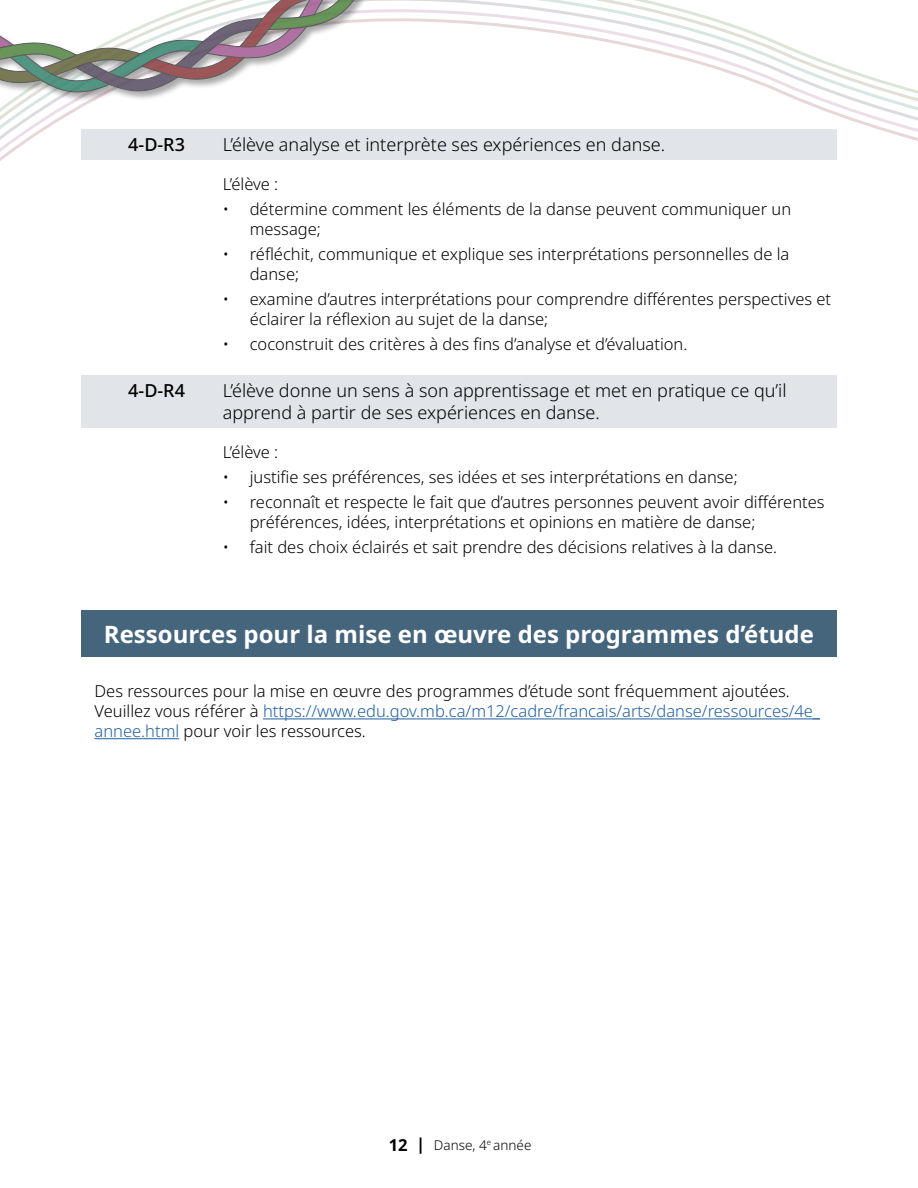
<style>
.page{position:relative;width:918px;height:1188px;background:#fff}
.page>*{position:absolute;margin:0;border:0;box-sizing:border-box;transform-origin:0 0}
.H2_White{font:700 24px "Noto Sans";color:#fff}
.GLO_arts{font:300 18px/21.6px "Noto Sans";color:#000}
.GLO_arts-2{font:500 18px "Noto Sans";color:#000}
.Paragraph{font:300 16.5px/19.8px "Noto Sans";color:#000}
.Bullet_Outcome_no_bullet{font:300 16.5px "Noto Sans";color:#000}
.t1{font:300 13.5px "Noto Sans";color:#000}
.s1{color:#215e9e}
.s2{font-weight:700;font-size:16.5px}
</style>
<div class="page">
<svg style="left:0;top:0;width:918px;height:161px"></svg>
<div style="left:0;top:0;width:514px;height:102px;background:#000;opacity:.4"></div>
<svg style="left:0;top:0;width:407px;height:96px"></svg>
<div style="left:81px;top:129px;width:756px;height:31px;background:#e1e4e8"></div>
<div style="left:81px;top:375px;width:756px;height:53px;background:#e1e4e8"></div>
<div style="left:81px;top:610px;width:756px;height:46px;background:#45657d"></div>
<hr style="left:263px;top:719px;width:557px;height:1px;background:#215e9e">
<hr style="left:94px;top:738px;width:85px;height:1px;background:#215e9e">
<h4 class="GLO_arts-2" style="left:128px;top:132px;width:58px">4-D-R3</h4>
<h4 class="GLO_arts" style="left:223px;top:134px;width:444px">L’élève analyse et interprète ses expériences en danse.</h4>
<p class="Bullet_Outcome_no_bullet" style="left:223px;top:172px;width:57px">L’élève :</p>
<p class="Paragraph" style="left:250px;top:199px;width:543px;text-indent:-27px">• détermine comment les éléments de la danse peuvent communiquer un message;</p>
<p class="Paragraph" style="left:250px;top:244px;width:541px;text-indent:-27px">• réfléchit, communique et explique ses interprétations personnelles de la danse;</p>
<p class="Paragraph" style="left:250px;top:289px;width:583px;text-indent:-27px">• examine d’autres interprétations pour comprendre différentes perspectives et éclairer la réflexion au sujet de la danse;</p>
<p class="Paragraph" style="left:223px;top:334px;width:466px">• coconstruit des critères à des fins d’analyse et d’évaluation.</p>
<h4 class="GLO_arts-2" style="left:128px;top:378px;width:58px">4-D-R4</h4>
<h4 class="GLO_arts" style="left:223px;top:381px;width:565px">L’élève donne un sens à son apprentissage et met en pratique ce qu’il apprend à partir de ses expériences en danse.</h4>
<p class="Bullet_Outcome_no_bullet" style="left:223px;top:440px;width:57px">L’élève :</p>
<p class="Paragraph" style="left:223px;top:467px;width:516px">• justifie ses préférences, ses idées et ses interprétations en danse;</p>
<p class="Paragraph" style="left:250px;top:493px;width:576px;text-indent:-27px">• reconnaît et respecte le fait que d’autres personnes peuvent avoir différentes préférences, idées, interprétations et opinions en matière de danse;</p>
<p class="Paragraph" style="left:223px;top:538px;width:556px">• fait des choix éclairés et sait prendre des décisions relatives à la danse.</p>
<h2 class="H2_White" style="left:104px;top:617px;width:712px">Ressources pour la mise en œuvre des programmes d’étude</h2>
<p class="Paragraph" style="left:94px;top:682px;width:727px">Des ressources pour la mise en œuvre des programmes d’étude sont fréquemment ajoutées.<br>Veuillez vous référer à <span class="s1">https://www.edu.gov.mb.ca/m12/cadre/francais/arts/danse/ressources/4e_ annee.html</span> pour voir les ressources.</p>
<p class="t1" style="left:389px;top:1135px;width:144px"><span class="s2">12 |</span> Danse, 4<sup>e</sup> année</p>
</div>
